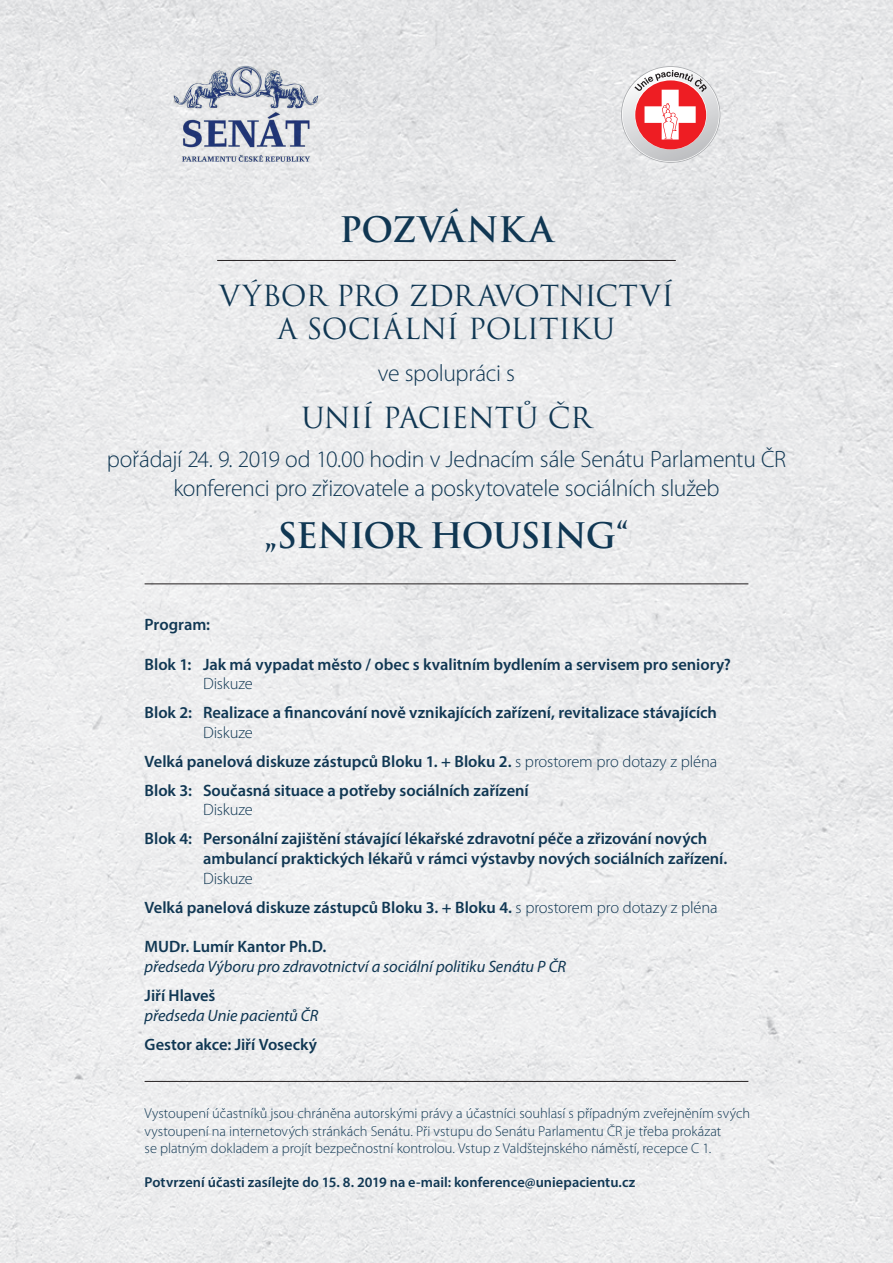
<style>
.page{position:relative;width:893px;height:1263px;background:#fff}
.page>*{position:absolute;margin:0;border:0;box-sizing:border-box;transform-origin:0 0}
.t1{font:700 34.35px "Trajan Pro";letter-spacing:-.03em;color:#103753}
.t2{font:700 34.35px "Trajan Pro";letter-spacing:-.01em;color:#103753}
.t3{font:28.2px "Trajan Pro";letter-spacing:-.02em;color:#103753}
.t4{font:300 23.7px "Myriad Pro";letter-spacing:-.015em;color:#103753}
.t5{font:600 16.5px "Myriad Pro";letter-spacing:-.005em;color:#103753}
.t6{font:italic 16.5px "Myriad Pro";letter-spacing:-.005em;color:#103753}
.t7{font:300 16.5px "Myriad Pro";letter-spacing:-.01em;color:#103753}
.t8{font:300 14.4px/17.2px "Myriad Pro";color:#103753}
.t9{font:600 14.4px "Myriad Pro";letter-spacing:.005em;color:#103753}
.s1{font-weight:300}
</style>
<div class="page">
<img style="left:0;top:0;width:893px;height:1263px">
<hr style="left:217px;top:260px;width:459px;height:1px;background:#231f20">
<hr style="left:145px;top:584px;width:603px;height:1px;background:#231f20">
<hr style="left:145px;top:1081px;width:603px;height:1px;background:#231f20">
<img style="left:173px;top:64px;width:146px;height:100px">
<svg style="left:621px;top:66px;width:99px;height:97px"></svg>
<p class="t2" style="left:339px;top:208px;width:215px">POZVÁNKA</p>
<p class="t3" style="left:219px;top:277px;width:456px">VÝBOR PRO ZDRAVOTNICTVÍ</p>
<p class="t3" style="left:278px;top:311px;width:339px">A SOCIÁLNÍ POLITIKU</p>
<p class="t4" style="left:378px;top:360px;width:139px">ve spolupráci s</p>
<p class="t3" style="left:301px;top:400px;width:291px">UNIÍ PACIENTŮ ČR</p>
<p class="t4" style="left:107px;top:446px;width:681px">pořádají 24. 9. 2019 od 10.00 hodin v Jednacím sále Senátu Parlamentu ČR</p>
<p class="t4" style="left:173px;top:475px;width:548px">konferenci pro zřizovatele a poskytovatele sociálních služeb</p>
<p class="t1" style="left:264px;top:515px;width:366px">„SENIOR HOUSING“</p>
<p class="t5" style="left:145px;top:614px;width:67px">Program:</p>
<p class="t5" style="left:145px;top:654px;width:588px">Blok 1: Jak má vypadat město / obec s kvalitním bydlením a servisem pro seniory?</p>
<p class="t7" style="left:203px;top:675px;width:51px">Diskuze</p>
<p class="t5" style="left:145px;top:702px;width:574px">Blok 2: Realizace a financování nově vznikajících zařízení, revitalizace stávajících</p>
<p class="t7" style="left:203px;top:723px;width:51px">Diskuze</p>
<p class="t5" style="left:145px;top:751px;width:574px">Velká panelová diskuze zástupců Bloku 1. + Bloku 2. <span class="s1">s prostorem pro dotazy z pléna</span></p>
<p class="t5" style="left:145px;top:780px;width:386px">Blok 3: Současná situace a potřeby sociálních zařízení</p>
<p class="t7" style="left:203px;top:801px;width:51px">Diskuze</p>
<p class="t5" style="left:145px;top:828px;width:564px">Blok 4: Personální zajištění stávající lékařské zdravotní péče a zřizování nových</p>
<p class="t5" style="left:203px;top:848px;width:526px">ambulancí praktických lékařů v rámci výstavby nových sociálních zařízení.</p>
<p class="t7" style="left:203px;top:869px;width:51px">Diskuze</p>
<p class="t5" style="left:145px;top:897px;width:575px">Velká panelová diskuze zástupců Bloku 3. + Bloku 4. <span class="s1">s prostorem pro dotazy z pléna</span></p>
<p class="t5" style="left:145px;top:936px;width:183px">MUDr. Lumír Kantor Ph.D.</p>
<p class="t6" style="left:145px;top:956px;width:423px">předseda Výboru pro zdravotnictví a sociální politiku Senátu P ČR</p>
<p class="t5" style="left:145px;top:985px;width:72px">Jiří Hlaveš</p>
<p class="t6" style="left:145px;top:1005px;width:175px">předseda Unie pacientů ČR</p>
<p class="t5" style="left:145px;top:1033px;width:174px">Gestor akce: Jiří Vosecký</p>
<p class="t8" style="left:145px;top:1105px;width:607px">Vystoupení účastníků jsou chráněna autorskými právy a účastníci souhlasí s případným zveřejněním svých vystoupení na internetových stránkách Senátu. Při vstupu do Senátu Parlamentu ČR je třeba prokázat</p>
<p class="t8" style="left:145px;top:1139px;width:568px">se platným dokladem a projít bezpečnostní kontrolou. Vstup z Valdštejnského náměstí, recepce C 1.</p>
<p class="t9" style="left:145px;top:1173px;width:492px">Potvrzení účasti zasílejte do 15. 8. 2019 na e-mail: konference@uniepacientu.cz</p>
</div>
